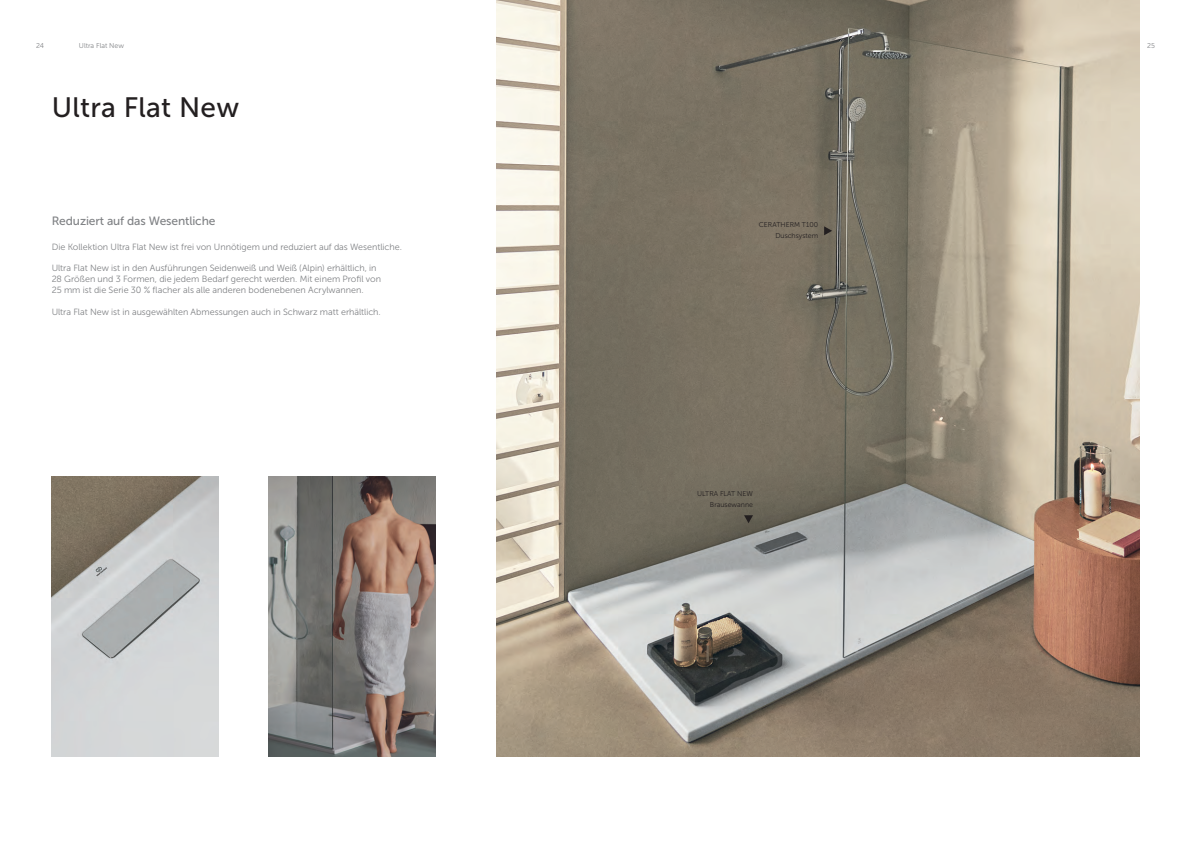
<style>
.page{position:relative;width:1191px;height:842px;background:#fff}
.page>*{position:absolute;margin:0;border:0;box-sizing:border-box;transform-origin:0 0}
.t1{font:28px "Museo Sans 500";letter-spacing:.01em;color:#231f20}
.t2{font:12px "Museo Sans 500";letter-spacing:-.01em;color:#808285}
.t3{font:9px/10.8px "Museo Sans 300";color:#808285}
.t4{font:7px/11px "Museo Sans 300";color:#231f20;text-align:right}
.t5{font:7px "Museo Sans 300";color:#808285}
</style>
<div class="page">
<img style="left:496px;top:0;width:643px;height:756px">
<img style="left:51px;top:476px;width:167px;height:280px">
<img style="left:269px;top:476px;width:167px;height:280px">
<svg style="left:824px;top:226px;width:8px;height:9px"></svg>
<svg style="left:744px;top:515px;width:9px;height:8px"></svg>
<p class="t5" style="left:36px;top:42px;width:9px">24</p>
<p class="t5" style="left:79px;top:42px;width:47px">Ultra Flat New</p>
<p class="t5" style="left:1147px;top:42px;width:9px">25</p>
<h1 class="t1" style="left:52px;top:92px;width:189px">Ultra Flat New</h1>
<h2 class="t2" style="left:52px;top:214px;width:165px">Reduziert auf das Wesentliche</h2>
<p class="t3" style="left:52px;top:241px;width:352px">Die Kollektion Ultra Flat New ist frei von Unnötigem und reduziert auf das Wesentliche.</p>
<p class="t3" style="left:52px;top:263px;width:331px">Ultra Flat New ist in den Ausführungen Seidenweiß und Weiß (Alpin) erhältlich, in<br>28 Größen und 3 Formen, die jedem Bedarf gerecht werden. Mit einem Profil von<br>25 mm ist die Serie 30 % flacher als alle anderen bodenebenen Acrylwannen.</p>
<p class="t3" style="left:52px;top:306px;width:331px">Ultra Flat New ist in ausgewählten Abmessungen auch in Schwarz matt erhältlich.</p>
<p class="t4" style="left:759px;top:219px;width:61px">CERATHERM T100<br>Duschsystem</p>
<p class="t4" style="left:697px;top:488px;width:57px">ULTRA FLAT NEW<br>Brausewanne</p>
</div>
